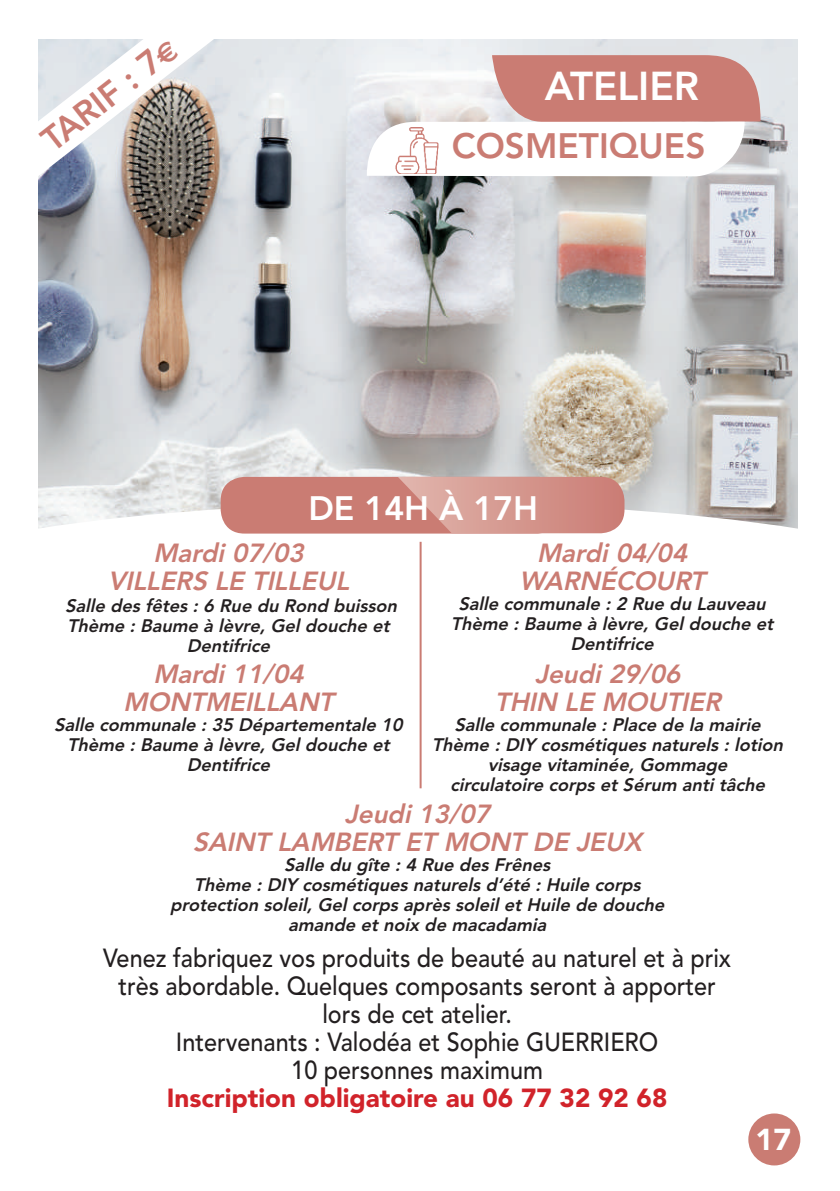
<style>
.page{position:relative;width:840px;height:1191px;background:#fff}
.page>*{position:absolute;margin:0;border:0;box-sizing:border-box;transform-origin:0 0}
.t1{font:800 40px "Avenir";color:#fff}
.t2{font:800 35px "Avenir";color:#ca7c73}
.t3{font:800 34px "Avenir";color:#ca7c73}
.t4{font:800 33.6px "Avenir";color:#fff}
.t5{font:900 30px "Avenir";color:#fff}
.t6{font:500 26px/28px "Avenir";color:#231f20;text-align:center;scale:.9 1}
.t7{font:italic 800 26px/28px "Avenir";color:#ca7c73}
.t8{font:900 26px "Avenir";color:#d1232a}
.t9{font:italic 800 18px/20px "Avenir";color:#231f20;text-align:center}
.s1{font-family:"Euro Sans";font-weight:700;font-size:28px}
</style>
<div class="page">
<img style="left:39px;top:40px;width:757px;height:463px">
<svg style="left:38px;top:503px;width:760px;height:231px"></svg>
<svg style="left:366px;top:55px;width:394px;height:121px"></svg>
<hr style="left:419px;top:542px;width:2px;height:246px;background:#ca7c73">
<div style="left:220px;top:477px;width:341px;height:56px;background:#ca7c73;border-radius:24px"></div>
<svg style="left:398px;top:477px;width:226px;height:56px"></svg>
<img style="left:395px;top:127px;width:43px;height:47px">
<img style="left:38px;top:39px;width:197px;height:164px">
<div style="left:748px;top:1113px;width:51px;height:52px;background:#ca7c73;border-radius:50%"></div>
<h3 class="t3" style="left:33px;top:128px;width:163px;rotate:-38deg">TARIF : 7<span class="s1">E</span></h3>
<h1 class="t1" style="left:544px;top:63px;width:156px">ATELIER</h1>
<h2 class="t2" style="left:451px;top:125px;width:255px">COSMETIQUES</h2>
<h3 class="t4" style="left:308px;top:488px;width:231px">DE 14H À 17H</h3>
<h3 class="t7" style="left:153px;top:538px;width:158px">Mardi07/03</h3>
<h3 class="t7" style="left:108px;top:566px;width:33px">Villers</h3>
<h3 class="t7" style="left:214px;top:566px;width:68px">le Tilleul</h3>
<p class="t9" style="left:65px;top:595px;width:337px">Salle desfêtes:6 Rue du Rond buisson<br>Thème :Baume à lèvre,Geldouche et<br>Dentifrice</p>
<h3 class="t7" style="left:123px;top:660px;width:188px;text-indent:30px">Mardi11/04<br>Montmeillant</h3>
<p class="t9" style="left:54px;top:715px;width:354px">Salle communale :35 Départementale 10<br>Thème :Baume à lèvre,Geldouche et<br>Dentifrice</p>
<h3 class="t7" style="left:344px;top:799px;width:153px">Jeudi13/07</h3>
<h3 class="t7" style="left:193px;top:827px;width:33px">Saint</h3>
<h3 class="t7" style="left:277px;top:827px;width:91px">Lam bert</h3>
<h3 class="t7" style="left:404px;top:827px;width:84px">et Mont</h3>
<h3 class="t7" style="left:532px;top:827px;width:117px">de Jeux</h3>
<p class="t9" style="left:170px;top:854px;width:500px">Salle du gîte :4 Rue desFrênes<br>Thème :DIY cosmétiquesnaturelsd’été :Huile corps protection soleil,GelcorpsaprèssoleiletHuile de douche amande etnoix de macadamia</p>
<h3 class="t7" style="left:518px;top:538px;width:176px;text-indent:18px">Mardi04/04<br>Warnécourt</h3>
<p class="t9" style="left:450px;top:593px;width:328px">Salle communale :2 Rue du Lauveau<br>Thème :Baume à lèvre,Geldouche et<br>Dentifrice</p>
<h3 class="t7" style="left:534px;top:660px;width:153px">Jeudi29/06</h3>
<h3 class="t7" style="left:494px;top:688px;width:32px">Thin</h3>
<h3 class="t7" style="left:564px;top:688px;width:56px">le moutier</h3>
<p class="t9" style="left:431px;top:715px;width:357px">Salle communale :Place de la mairie Thème :DIY cosmétiquesnaturels:lotion visage vitaminée,Gommage<br>circulatoire corpsetSérum antitâche</p>
<h3 class="t6" style="left:103px;top:944px;width:698px">Venez fabriquez vos produits de beauté au naturel et à prix très abordable. Quelques composants seront à apporter lors de cet atelier.<br>Intervenants : Valodéa et Sophie GUERRIERO<br>10 personnes maximum</h3>
<h3 class="t8" style="left:167px;top:1082px;width:502px">Inscription obligatoire au 06 77 32 92 68</h3>
<h3 class="t5" style="left:755px;top:1121px;width:37px">17</h3>
</div>
